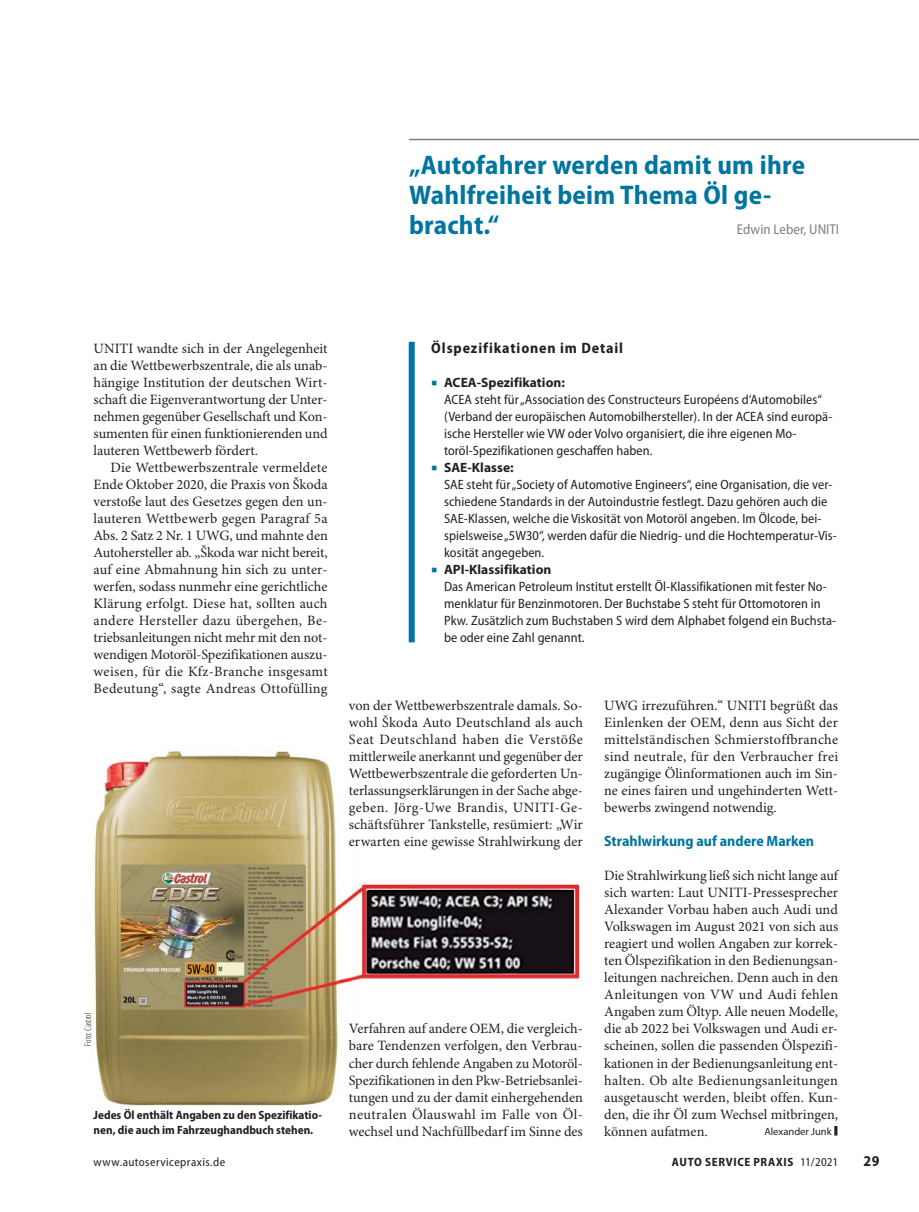
<style>
.page{position:relative;width:919px;height:1212px;background:#fff}
.page>*{position:absolute;margin:0;border:0;box-sizing:border-box;transform-origin:0 0}
.t1{font:32.7px "Minion Pro";color:#231f20;scale:.33 1}
.t2{font:700 semi-condensed 27px/30px "Myriad Pro";letter-spacing:.01em;color:#00759f}
.t3{font:700 semi-condensed 15px "Myriad Pro";color:#00759f}
.t4{font:700 semi-condensed 15px "Myriad Pro";letter-spacing:.06em;color:#231f20}
.t5{font:14.25px/17px "Minion Pro";color:#231f20;text-align:justify}
.t6{font:semi-condensed 14.25px "Myriad Pro";color:#7e7f81}
.t7{font:semi-condensed 13.5px/17px "Myriad Pro";letter-spacing:.005em;color:#231f20}
.t8{font:700 semi-condensed 12px/15px "Myriad Pro";color:#231f20}
.t9{font:semi-condensed 12px "Myriad Pro";letter-spacing:.035em;color:#231f20}
.t10{font:700 semi-condensed 12px "Myriad Pro";letter-spacing:.055em;color:#231f20}
.t11{font:10.5px "Myriad Pro";color:#231f20}
.t12{font:300 condensed 9.75px "Myriad Pro";color:#231f20}
.s1{font-family:"Minion Pro";font-stretch:normal;font-size:15.75px;color:#00759f}
.s2{font-weight:700;font-stretch:normal}
.s3{font-weight:400}
</style>
<div class="page">
<hr style="left:409px;top:139px;width:509px;height:1px;background:#7e7f81">
<div style="left:408px;top:342px;width:6px;height:300px;background:#00759f"></div>
<img style="left:93px;top:750px;width:489px;height:356px">
<h2 class="t2" style="left:409px;top:152px;width:397px">„Autofahrer werden damit um ihre<br>Wahlfreiheit beim Thema Öl ge&shy;bracht.“</h2>
<p class="t6" style="left:737px;top:223px;width:104px">Edwin Leber, UNITI</p>
<p class="t5" style="left:94px;top:341px;width:235px">UNITI wandte sich in der Angelegenheit</p>
<p class="t4" style="left:431px;top:342px;width:193px">Ölspezifikationen im Detail</p>
<p class="t5" style="left:94px;top:358px;width:235px">an die Wettbewerbszentrale, die als unab&shy;hängige Institution der deutschen Wirt&shy;schaft die Eigenverantwortung der Unter&shy;nehmen gegenüber Gesellschaft und Kon&shy;sumenten für einen funktionierenden und lauteren Wettbewerb fördert.</p>
<p class="t5" style="left:94px;top:460px;width:236px;text-indent:17px">Die Wettbewerbszentrale vermeldete Ende Oktober 2020, die Praxis von Škoda verstoße laut des Gesetzes gegen den un&shy;lauteren Wettbewerb gegen Paragraf 5a Abs. 2 Satz 2 Nr. 1 UWG, und mahnte den Autohersteller ab. „Škoda war nicht bereit, auf eine Abmahnung hin sich zu unter&shy;werfen, sodass nunmehr eine gerichtliche Klärung erfolgt. Diese hat, sollten auch andere Hersteller dazu übergehen, Be&shy;triebsanleitungen nicht mehr mit den not&shy;wendigen Motoröl-Spezifikationen auszu&shy;weisen, für die Kfz-Branche insgesamt Bedeutung“, sagte Andreas Ottofülling</p>
<p class="t5" style="left:604px;top:698px;width:235px">UWG irrezuführen.“ UNITI begrüßt das Einlenken der OEM, denn aus Sicht der mittelständischen Schmierstoffbranche sind neutrale, für den Verbraucher frei zugängige Ölinformationen auch im Sin&shy;ne eines fairen und ungehinderten Wett&shy;bewerbs zwingend notwendig.</p>
<p class="t3" style="left:604px;top:835px;width:211px">Strahlwirkung auf andere Marken</p>
<p class="t5" style="left:604px;top:868px;width:235px">Die Strahlwirkung ließ sich nicht lange auf sich warten: Laut UNITI-Pressesprecher Alexander Vorbau haben auch Audi und Volkswagen im August 2021 von sich aus reagiert und wollen Angaben zur korrek&shy;ten Ölspezifikation in den Bedienungsan&shy;leitungen nachreichen. Denn auch in den Anleitungen von VW und Audi fehlen Angaben zum Öltyp. Alle neuen Modelle, die ab 2022 bei Volkswagen und Audi er&shy;scheinen, sollen die passenden Ölspezifi&shy;kationen in der Bedienungsanleitung ent&shy;halten. Ob alte Bedienungsanleitungen ausgetauscht werden, bleibt offen. Kun&shy;den, die ihr Öl zum Wechsel mitbringen, können aufatmen.</p>
<p class="t7" style="left:444px;top:375px;width:390px;text-indent:-13px"><span class="s1">■</span> <span class="s2">ACEA-Spezifikation:<br></span>ACEA steht für „Association des Constructeurs Européens d‘Automobiles“ (Verband der europäischen Automobilhersteller). In der ACEA sind europä&shy;ische Hersteller wie VW oder Volvo organisiert, die ihre eigenen Mo&shy;toröl-Spezifikationen geschaffen haben.</p>
<p class="t7" style="left:444px;top:460px;width:394px;text-indent:-13px"><span class="s1">■</span> <span class="s2">SAE-Klasse:<br></span>SAE steht für „Society of Automotive Engineers“, eine Organisation, die ver&shy;schiedene Standards in der Autoindustrie festlegt. Dazu gehören auch die SAE-Klassen, welche die Viskosität von Motoröl angeben. Im Ölcode, bei&shy;spielsweise „5W30“, werden dafür die Niedrig- und die Hochtemperatur-Vis&shy;kosität angegeben.</p>
<p class="t7" style="left:444px;top:562px;width:393px;text-indent:-13px"><span class="s1">■</span> <span class="s2">API-Klassifikation<br></span>Das American Petroleum Institut erstellt Öl-Klassifikationen mit fester No&shy;menklatur für Benzinmotoren. Der Buchstabe S steht für Ottomotoren in Pkw. Zusätzlich zum Buchstaben S wird dem Alphabet folgend ein Buchsta&shy;be oder eine Zahl genannt.</p>
<p class="t5" style="left:349px;top:698px;width:235px">von der Wettbewerbszentrale damals. So&shy;wohl Škoda Auto Deutschland als auch Seat Deutschland haben die Verstöße mittlerweile anerkannt und gegenüber der Wettbewerbszentrale die geforderten Un&shy;terlassungserklärungen in der Sache abge&shy;geben. Jörg-Uwe Brandis, UNITI-Ge&shy;schäftsführer Tankstelle, resümiert: „Wir erwarten eine gewisse Strahlwirkung der</p>
<p class="t12" style="left:82px;top:1046px;width:35px;rotate:-90deg">Foto: Castrol</p>
<p class="t5" style="left:349px;top:1022px;width:235px">Verfahren auf andere OEM, die vergleich&shy;bare Tendenzen verfolgen, den Verbrau&shy;cher durch fehlende Angaben zu Motoröl-Spezifikationen in den Pkw-Betriebsanlei&shy;tungen und zu der damit einhergehenden neutralen Ölauswahl im Falle von Öl&shy;wechsel und Nachfüllbedarf im Sinne des</p>
<p class="t8" style="left:94px;top:1108px;width:230px">Jedes Öl enthält Angaben zu den Spezifikatio&shy;nen, die auch im Fahrzeughandbuch stehen.</p>
<p class="t11" style="left:764px;top:1126px;width:69px">Alexander Junk</p>
<h1 class="t1" style="left:833px;top:1116px;width:15px">■</h1>
<p class="t9" style="left:94px;top:1157px;width:133px">www.autoservicepraxis.de</p>
<p class="t10" style="left:672px;top:1157px;width:168px">AUTO SERVICE PRAXIS <span class="s3">11/2021</span></p>
<p class="t4" style="left:863px;top:1155px;width:17px">29</p>
</div>
